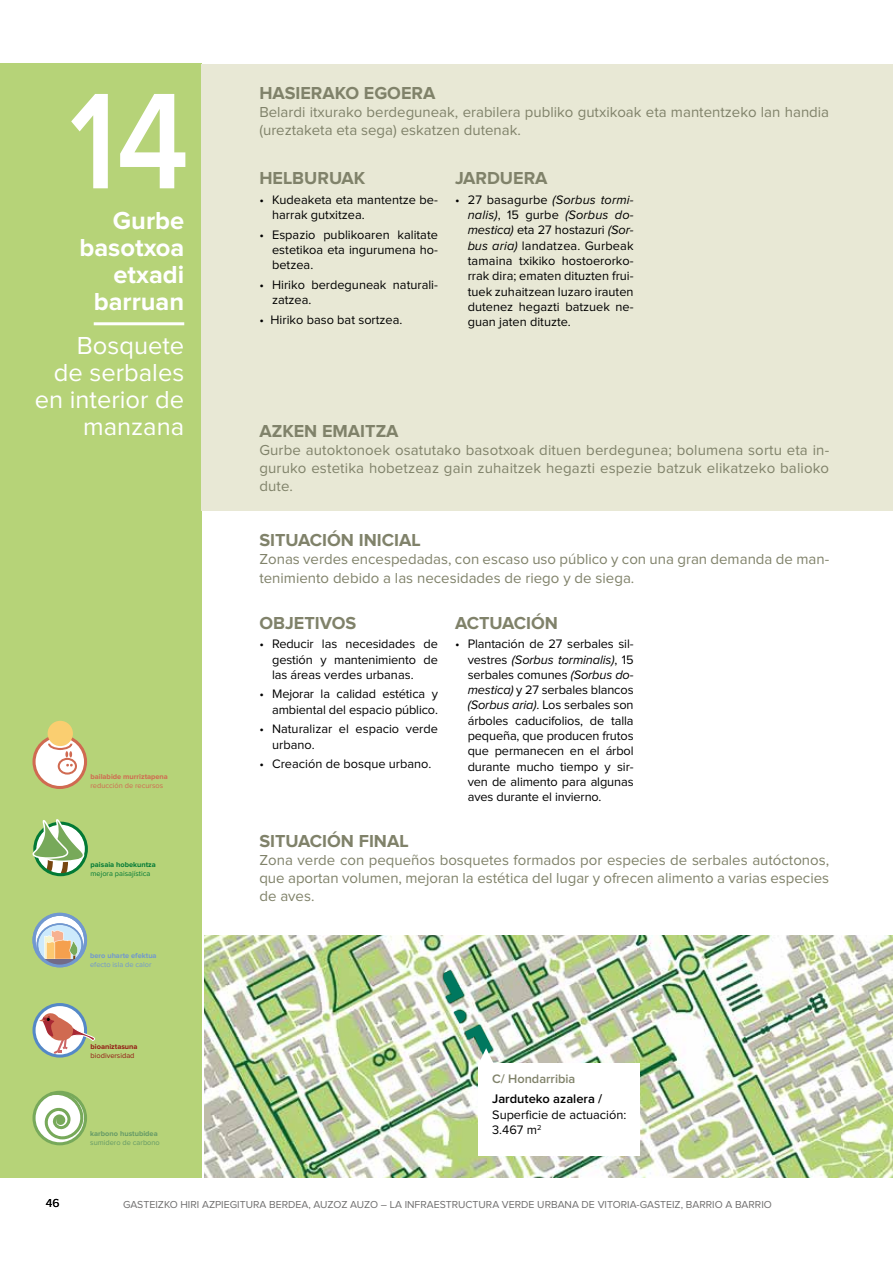
<style>
.page{position:relative;width:893px;height:1263px;background:#fff}
.page>*{position:absolute;margin:0;border:0;box-sizing:border-box;transform-origin:0 0}
.t1{font:600 141.45px "Proxima Nova";color:#fff;scale:.88 1}
.t2{font:25.5px/27px "Proxima Nova";color:#fff;text-align:right}
.t3{font:700 25.5px/27px "Proxima Nova";color:#fff;text-align:right}
.t4{font:700 18px "Proxima Nova";color:#80826a}
.t5{font:15px/18px "Proxima Nova";color:#80826a;text-align:justify}
.t6{font:600 12.9px "Proxima Nova";color:#000}
.t7{font:12.75px/15.3px "Proxima Nova";color:#000}
.t8{font:600 12.75px "Proxima Nova";color:#80826a}
.t9{font:12px "Proxima Nova";color:#000}
.t10{font:10.5px "Proxima Nova";color:#706f6f}
.t11{font:700 7.35px "Proxima Nova";color:#d06a51}
.t12{font:7.35px "Proxima Nova";color:#d06a51}
.t13{font:7.35px "Proxima Nova";color:#027a36}
.t14{font:700 7.35px "Proxima Nova";color:#7198d0}
.t15{font:7.35px "Proxima Nova";color:#7198d0}
.t16{font:700 7.35px "Proxima Nova";color:#027a36}
.t17{font:700 7.35px "Proxima Nova";color:#659a66}
.t18{font:7.35px "Proxima Nova";color:#659a66}
.t19{font:700 7.35px "Proxima Nova";color:#941914}
.t20{font:7.35px "Proxima Nova";color:#941914}
.s1{font-style:italic}
</style>
<div class="page">
<img style="left:204px;top:935px;width:689px;height:243px">
<div style="left:0;top:64px;width:201px;height:1114px;background:#b6d378"></div>
<div style="left:201px;top:64px;width:692px;height:446px;background:#e8e8d5"></div>
<hr style="left:94px;top:322px;width:90px;height:3px;background:#fff">
<svg style="left:33px;top:734px;width:54px;height:55px"></svg>
<div style="left:48px;top:721px;width:25px;height:25px;background:#face70;border-radius:50%"></div>
<svg style="left:33px;top:1003px;width:62px;height:54px"></svg>
<svg style="left:33px;top:913px;width:54px;height:54px"></svg>
<svg style="left:32px;top:819px;width:56px;height:57px"></svg>
<svg style="left:33px;top:1090px;width:54px;height:55px"></svg>
<div style="left:479px;top:1063px;width:161px;height:93px;background:#fff"></div>
<img style="left:454px;top:1009px;width:39px;height:54px">
<svg style="left:443px;top:970px;width:21px;height:33px"></svg>
<h1 class="t1" style="left:69px;top:77px;width:137px">14</h1>
<h2 class="t3" style="left:80px;top:208px;width:106px">Gurbe basotxoa etxadi barruan</h2>
<h2 class="t2" style="left:35px;top:333px;width:151px">Bosquete<br>de serbales en interior de manzana</h2>
<p class="t11" style="left:90px;top:773px;width:79px">bailabide murriztapena</p>
<p class="t12" style="left:90px;top:782px;width:74px">reducción de recursos</p>
<p class="t16" style="left:91px;top:861px;width:67px">paisaia hobekuntza</p>
<p class="t13" style="left:91px;top:870px;width:61px">mejora paisajística</p>
<p class="t14" style="left:90px;top:952px;width:68px">bero uharte efektua</p>
<p class="t15" style="left:90px;top:961px;width:63px">efecto isla de calor</p>
<p class="t19" style="left:91px;top:1043px;width:48px">bioaniztasuna</p>
<p class="t20" style="left:91px;top:1052px;width:45px">biodiversidad</p>
<p class="t17" style="left:90px;top:1130px;width:69px">karbono hustubidea</p>
<p class="t18" style="left:90px;top:1139px;width:71px">sumidero de carbono</p>
<h3 class="t4" style="left:259px;top:85px;width:178px">HASIERAKO EGOERA</h3>
<p class="t5" style="left:259px;top:104px;width:571px">Belardi itxurako berdeguneak, erabilera publiko gutxikoak eta mantentzeko lan handia (ureztaketa eta sega) eskatzen dutenak.</p>
<h3 class="t4" style="left:259px;top:170px;width:108px">HELBURUAK</h3>
<p class="t7" style="left:272px;top:193px;width:167px;text-indent:-13px">• Kudeaketa eta mantentze be&shy;harrak gutxitzea.</p>
<p class="t7" style="left:272px;top:227px;width:167px;text-align:justify;text-indent:-13px">• Espazio publikoaren kalitate estetikoa eta ingurumena ho&shy;betzea.</p>
<p class="t7" style="left:272px;top:277px;width:167px;text-indent:-13px">• Hiriko berdeguneak naturali&shy;zatzea.</p>
<p class="t7" style="left:259px;top:312px;width:145px">• Hiriko baso bat sortzea.</p>
<h3 class="t4" style="left:455px;top:170px;width:94px">JARDUERA</h3>
<p class="t7" style="left:468px;top:193px;width:167px;text-indent:-13px">• 27 basagurbe <span class="s1">(Sorbus tormi&shy;nalis)</span>, 15 gurbe <span class="s1">(Sorbus do&shy;mestica)</span> eta 27 hostazuri <span class="s1">(Sor-- bus aria)</span> landatzea. Gurbeak tamaina txikiko hostoerorko&shy;rrak dira; ematen dituzten frui&shy;tuek zuhaitzean luzaro irauten dutenez hegazti batzuek ne&shy;guan jaten dituzte.</p>
<h3 class="t4" style="left:259px;top:423px;width:141px">AZKEN EMAITZA</h3>
<p class="t5" style="left:259px;top:442px;width:571px">Gurbe autoktonoek osatutako basotxoak dituen berdegunea; bolumena sortu eta in&shy;guruko estetika hobetzeaz gain zuhaitzek hegazti espezie batzuk elikatzeko balioko dute.</p>
<h3 class="t4" style="left:259px;top:532px;width:163px">SITUACIÓN INICIAL</h3>
<p class="t5" style="left:259px;top:551px;width:571px">Zonas verdes encespedadas, con escaso uso público y con una gran demanda de man&shy;tenimiento debido a las necesidades de riego y de siega.</p>
<h3 class="t4" style="left:259px;top:614px;width:98px">OBJETIVOS</h3>
<p class="t7" style="left:272px;top:637px;width:167px;text-align:justify;text-indent:-13px">• Reducir las necesidades de gestión y mantenimiento de las áreas verdes urbanas.</p>
<p class="t7" style="left:259px;top:687px;width:180px;text-align:right">• Mejorar la calidad estética y ambiental del espacio público.</p>
<p class="t7" style="left:272px;top:722px;width:167px;text-indent:-13px">• Naturalizar el espacio verde urbano.</p>
<p class="t7" style="left:259px;top:757px;width:173px">• Creación de bosque urbano.</p>
<h3 class="t4" style="left:455px;top:614px;width:105px">ACTUACIÓN</h3>
<p class="t7" style="left:468px;top:637px;width:167px;text-align:justify;text-indent:-13px">• Plantación de 27 serbales sil&shy;vestres <span class="s1">(Sorbus torminalis)</span>, 15 serbales comunes <span class="s1">(Sorbus do&shy;mestica)</span> y 27 serbales blancos <span class="s1">(Sorbus aria)</span>. Los serbales son árboles caducifolios, de talla pequeña, que producen frutos que permanecen en el árbol durante mucho tiempo y sir&shy;ven de alimento para algunas aves durante el invierno.</p>
<h3 class="t4" style="left:259px;top:833px;width:151px">SITUACIÓN FINAL</h3>
<p class="t5" style="left:259px;top:852px;width:571px">Zona verde con pequeños bosquetes formados por especies de serbales autóctonos, que aportan volumen, mejoran la estética del lugar y ofrecen alimento a varias especies de aves.</p>
<p class="t8" style="left:492px;top:1073px;width:85px">C/ Hondarribia</p>
<p class="t6" style="left:492px;top:1093px;width:112px">Jarduteko azalera /</p>
<p class="t7" style="left:492px;top:1107px;width:136px">Superficie de actuación:<br>3.467 m<sup>2</sup></p>
<p class="t9" style="left:46px;top:1198px;width:15px">46</p>
<p class="t10" style="left:123px;top:1199px;width:650px">GASTEIZKO HIRI AZPIEGITURA BERDEA, AUZOZ AUZO – LA INFRAESTRUCTURA VERDE URBANA DE VITORIA-GASTEIZ, BARRIO A BARRIO</p>
</div>
